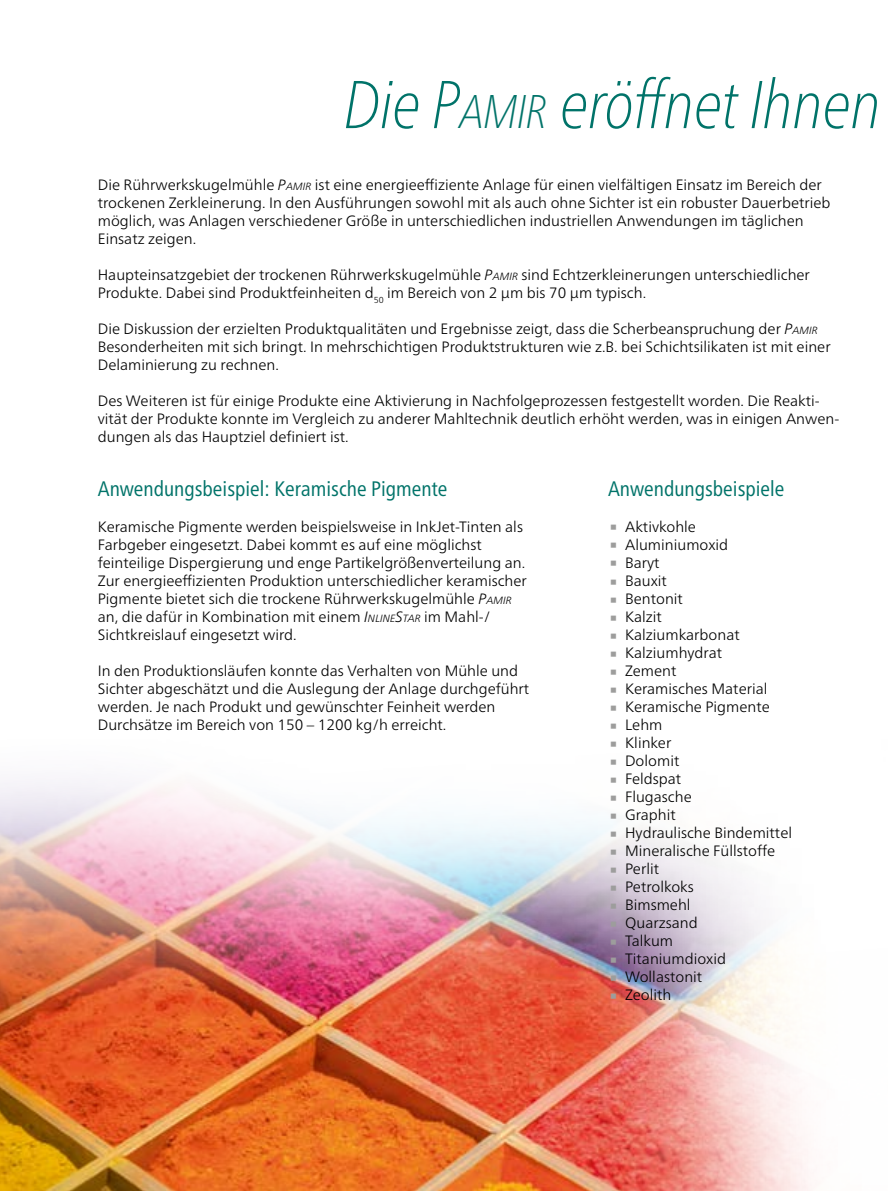
<style>
.page{position:relative;width:893px;height:1191px;background:#fff}
.page>*{position:absolute;margin:0;border:0;box-sizing:border-box;transform-origin:0 0}
.t1{font:italic 100 condensed 67.5px "Frutiger Neue LTW1 G";color:#007369}
.t2{font:45px "Frutiger Neue LTW1 G";color:#9d9d9c}
.t3{font:condensed 21px "Frutiger Neue LTW1 G";color:#007369}
.t4{font:300 15px/18px "Frutiger Neue LTW1 G";color:#000}
.s1{font-style:inherit}
.s2{font-size:47.25px}
.s3{font-style:italic}
.s4{font-style:italic;font-size:10.5px}
</style>
<div class="page">
<img style="left:0;top:780px;width:811px;height:411px">
<h1 class="t1" style="left:344px;top:56px;width:538px">Die <span class="s1">P</span><span class="s2">AMIR</span> eröffnet Ihnen</h1>
<p class="t4" style="left:98px;top:175px;width:734px">Die Rührwerkskugelmühle <span class="s3">P</span><span class="s4">AMIR</span> ist eine energieeffiziente Anlage für einen vielfältigen Einsatz im Bereich der trockenen Zerkleinerung. In den Ausführungen sowohl mit als auch ohne Sichter ist ein robuster Dauerbetrieb möglich, was Anlagen verschiedener Größe in unterschiedlichen industriellen Anwendungen im täglichen Einsatz zeigen.</p>
<p class="t4" style="left:98px;top:265px;width:714px">Haupteinsatzgebiet der trockenen Rührwerkskugelmühle <span class="s3">P</span><span class="s4">AMIR</span> sind Echtzerkleinerungen unterschiedlicher<br>Produkte. Dabei sind Produktfeinheiten d<sub>50</sub> im Bereich von 2 μm bis 70 μm typisch.</p>
<p class="t4" style="left:98px;top:319px;width:734px">Die Diskussion der erzielten Produktqualitäten und Ergebnisse zeigt, dass die Scherbeanspruchung der <span class="s3">P</span><span class="s4">AMIR<br></span>Besonderheiten mit sich bringt. In mehrschichtigen Produktstrukturen wie z.B. bei Schichtsilikaten ist mit einer<br>Delaminierung zu rechnen.</p>
<p class="t4" style="left:98px;top:391px;width:743px">Des Weiteren ist für einige Produkte eine Aktivierung in Nachfolgeprozessen festgestellt worden. Die Reakti&shy;vität der Produkte konnte im Vergleich zu anderer Mahltechnik deutlich erhöht werden, was in einigen Anwen&shy;dungen als das Hauptziel definiert ist.</p>
<h3 class="t3" style="left:98px;top:473px;width:351px">Anwendungsbeispiel: Keramische Pigmente</h3>
<p class="t4" style="left:98px;top:517px;width:431px">Keramische Pigmente werden beispielsweise in InkJet-Tinten als Farbgeber eingesetzt. Dabei kommt es auf eine möglichst feinteilige Dispergierung und enge Partikelgrößenverteilung an.<br>Zur energieeffizienten Produktion unterschiedlicher keramischer Pigmente bietet sich die trockene Rührwerkskugelmühle <span class="s3">P</span><span class="s4">AMIR </span>an, die dafür in Kombination mit einem <span class="s3">I</span><span class="s4">NLINE</span><span class="s3">S</span><span class="s4">TAR</span> im Mahl-/ Sichtkreislauf eingesetzt wird.</p>
<p class="t4" style="left:98px;top:661px;width:433px">In den Produktionsläufen konnte das Verhalten von Mühle und Sichter abgeschätzt und die Auslegung der Anlage durchgeführt werden. Je nach Produkt und gewünschter Feinheit werden Durchsätze im Bereich von 150 – 1200 kg/h erreicht.</p>
<h3 class="t3" style="left:608px;top:473px;width:178px">Anwendungsbeispiele</h3>
<h2 class="t2" style="left:608px;top:497px;width:12px">∙</h2>
<p class="t4" style="left:625px;top:517px;width:72px">Aktivkohle</p>
<h2 class="t2" style="left:608px;top:515px;width:12px">∙</h2>
<p class="t4" style="left:625px;top:535px;width:105px">Aluminiumoxid</p>
<h2 class="t2" style="left:608px;top:533px;width:12px">∙</h2>
<p class="t4" style="left:625px;top:553px;width:36px">Baryt</p>
<h2 class="t2" style="left:608px;top:551px;width:12px">∙</h2>
<p class="t4" style="left:625px;top:571px;width:43px">Bauxit</p>
<h2 class="t2" style="left:608px;top:569px;width:12px">∙</h2>
<p class="t4" style="left:625px;top:589px;width:59px">Bentonit</p>
<h2 class="t2" style="left:608px;top:587px;width:12px">∙</h2>
<p class="t4" style="left:625px;top:607px;width:38px">Kalzit</p>
<h2 class="t2" style="left:608px;top:605px;width:12px">∙</h2>
<p class="t4" style="left:625px;top:625px;width:116px">Kalziumkarbonat</p>
<h2 class="t2" style="left:608px;top:623px;width:12px">∙</h2>
<p class="t4" style="left:625px;top:643px;width:99px">Kalziumhydrat</p>
<h2 class="t2" style="left:608px;top:641px;width:12px">∙</h2>
<p class="t4" style="left:625px;top:661px;width:53px">Zement</p>
<h2 class="t2" style="left:608px;top:659px;width:12px">∙</h2>
<p class="t4" style="left:625px;top:679px;width:144px">Keramisches Material</p>
<h2 class="t2" style="left:608px;top:677px;width:12px">∙</h2>
<p class="t4" style="left:625px;top:697px;width:146px">Keramische Pigmente</p>
<h2 class="t2" style="left:608px;top:695px;width:12px">∙</h2>
<p class="t4" style="left:625px;top:715px;width:39px">Lehm</p>
<h2 class="t2" style="left:608px;top:713px;width:12px">∙</h2>
<p class="t4" style="left:625px;top:733px;width:48px">Klinker</p>
<h2 class="t2" style="left:608px;top:731px;width:12px">∙</h2>
<p class="t4" style="left:625px;top:751px;width:56px">Dolomit</p>
<h2 class="t2" style="left:608px;top:749px;width:12px">∙</h2>
<p class="t4" style="left:625px;top:769px;width:58px">Feldspat</p>
<h2 class="t2" style="left:608px;top:767px;width:12px">∙</h2>
<p class="t4" style="left:625px;top:787px;width:68px">Flugasche</p>
<h2 class="t2" style="left:608px;top:785px;width:12px">∙</h2>
<p class="t4" style="left:625px;top:805px;width:52px">Graphit</p>
<h2 class="t2" style="left:608px;top:803px;width:12px">∙</h2>
<p class="t4" style="left:625px;top:823px;width:169px">Hydraulische Bindemittel</p>
<h2 class="t2" style="left:608px;top:821px;width:12px">∙</h2>
<p class="t4" style="left:625px;top:841px;width:152px">Mineralische Füllstoffe</p>
<h2 class="t2" style="left:608px;top:839px;width:12px">∙</h2>
<p class="t4" style="left:625px;top:859px;width:36px">Perlit</p>
<h2 class="t2" style="left:608px;top:857px;width:12px">∙</h2>
<p class="t4" style="left:625px;top:877px;width:70px">Petrolkoks</p>
<h2 class="t2" style="left:608px;top:875px;width:12px">∙</h2>
<p class="t4" style="left:625px;top:895px;width:74px">Bimsmehl<br>Quarzsand</p>
<h2 class="t2" style="left:608px;top:911px;width:12px">∙</h2>
<p class="t4" style="left:625px;top:931px;width:50px">Talkum</p>
<h2 class="t2" style="left:608px;top:929px;width:12px">∙</h2>
<p class="t4" style="left:625px;top:949px;width:102px">Titaniumdioxid</p>
<h2 class="t2" style="left:608px;top:947px;width:12px">∙</h2>
<p class="t4" style="left:625px;top:967px;width:79px">Wollastonit</p>
<h2 class="t2" style="left:608px;top:965px;width:12px">∙</h2>
<p class="t4" style="left:625px;top:985px;width:48px">Zeolith</p>
</div>
